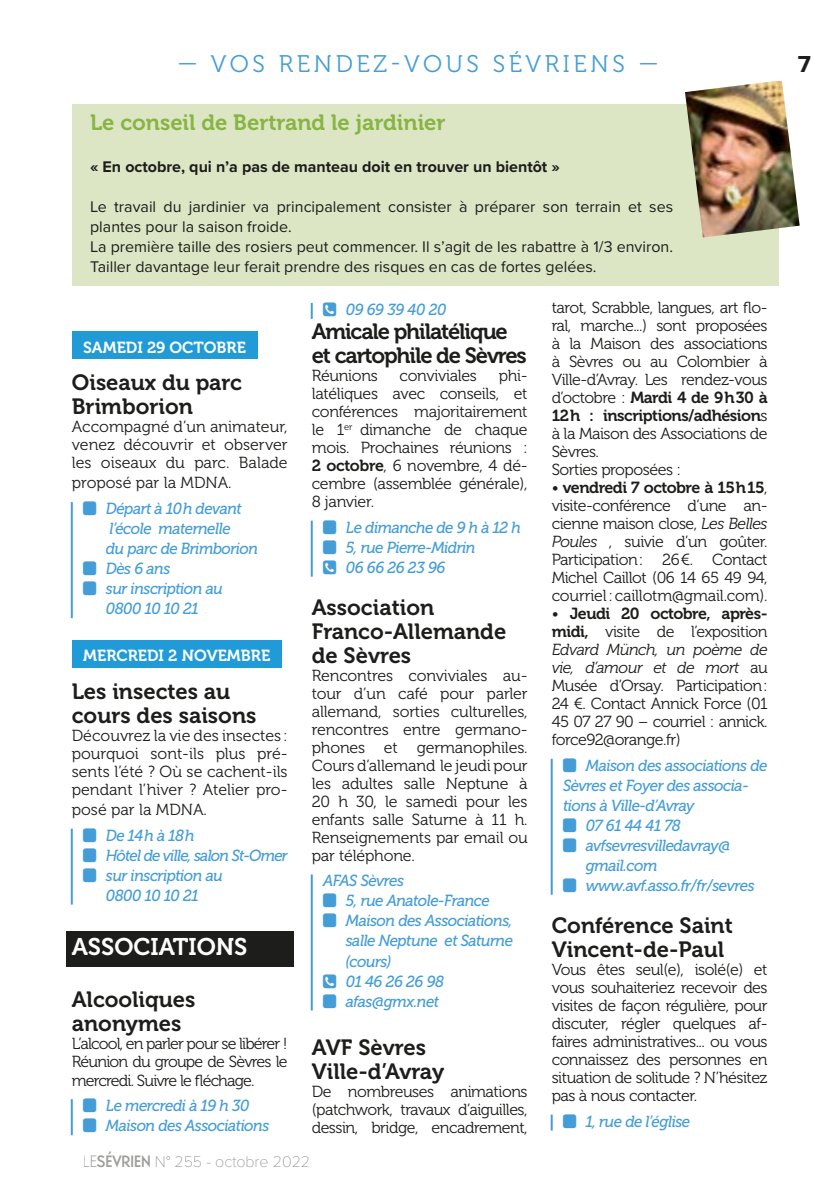
<style>
.page{position:relative;width:840px;height:1191px;background:#fff}
.page>*{position:absolute;margin:0;border:0;box-sizing:border-box;transform-origin:0 0}
.t1{font:24px "Museo 300";letter-spacing:.15em;color:#449dd7}
.t2{font:24px "Museo 700";color:#fff}
.t3{font:700 24px "Proxima Nova";color:#1d1d1b}
.t4{font:22px/24px "Museo 700";color:#1d1d1b}
.t5{font:22px/24px "Museo 700";letter-spacing:-.05em;color:#1d1d1b}
.t6{font:22px "Museo 700";color:#87b442}
.t7{font:16px/18px "Museo 300";letter-spacing:-.03em;color:#1d1d1b;text-align:justify}
.t8{font:italic 16px/20px "Museo 500";letter-spacing:-.03em;color:#449dd7;scale:.96 1}
.t9{font:16px/20px "Proxima Nova";color:#1d1d1b}
.t10{font:16px/18px "Museo 700";letter-spacing:-.03em;color:#1d1d1b}
.t11{font:700 16px "Proxima Nova";color:#1d1d1b}
.t12{font:16px "Museo 700";color:#fff}
.t13{font:16px "Museo 300";color:#1d1d1b}
.t14{font:100 16px "Proxima Nova T";color:#858584}
.s1{font-family:"Museo 700"}
.s2{font-family:"Guildford Pro";font-weight:300;color:#9d9d9c}
.s3{font-family:"Guildford Pro";font-weight:500;color:#9d9d9c}
.s4{font-family:"Museo 300"}
.s5{font-style:italic}
</style>
<div class="page">
<div style="left:72px;top:332px;width:185px;height:27px;background:#209bd8"></div>
<hr style="left:71px;top:502px;width:2px;height:116px;background:#449dd7">
<div style="left:72px;top:640px;width:209px;height:27px;background:#209bd8"></div>
<hr style="left:71px;top:828px;width:2px;height:76px;background:#449dd7">
<div style="left:66px;top:931px;width:227px;height:35px;background:#1d1d1b"></div>
<hr style="left:71px;top:1099px;width:2px;height:36px;background:#449dd7">
<svg style="left:310px;top:303px;width:2px;height:16px"></svg>
<hr style="left:310px;top:520px;width:2px;height:56px;background:#449dd7">
<hr style="left:310px;top:874px;width:2px;height:136px;background:#449dd7">
<hr style="left:550px;top:758px;width:2px;height:136px;background:#449dd7">
<svg style="left:550px;top:1114px;width:2px;height:16px"></svg>
<div style="left:72px;top:104px;width:706px;height:182px;background:#dce6c5"></div>
<img style="left:685px;top:81px;width:114px;height:156px">
<h1 class="t1" style="left:177px;top:51px;width:482px">— VOS RENDEZ-VOUS SÉVRIENS —</h1>
<h2 class="t6" style="left:90px;top:110px;width:357px">Le conseil de Bertrand le jardinier</h2>
<p class="t11" style="left:90px;top:155px;width:471px">« En octobre, qui n’a pas de manteau doit en trouver un bientôt »</p>
<p class="t9" style="left:90px;top:196px;width:584px">Le travail du jardinier va principalement consister à préparer son terrain et ses plantes pour la saison froide.<br>La première taille des rosiers peut commencer. Il s’agit de les rabattre à 1/3 environ.<br>Tailler davantage leur ferait prendre des risques en cas de fortes gelées.</p>
<p class="t12" style="left:83px;top:338px;width:164px">SAMEDI 29 OCTOBRE</p>
<h2 class="t4" style="left:72px;top:371px;width:172px">Oiseaux du parc<br>Brimborion</h2>
<p class="t7" style="left:72px;top:418px;width:217px">Accompagné d’un animateur, venez découvrir et observer les oiseaux du parc. Balade</p>
<p class="t13" style="left:72px;top:474px;width:161px">proposé par la MDNA.</p>
<p class="t8" style="left:106px;top:499px;width:160px">Départ à 10h devant l’école maternelle<br>du parc de Brimborion<br>Dès 6 ans<br>sur inscription au<br>0800 10 10 21</p>
<p class="t12" style="left:83px;top:647px;width:189px">MERCREDI 2 NOVEMBRE</p>
<h2 class="t4" style="left:72px;top:679px;width:186px">Les insectes au cours des saisons</h2>
<p class="t7" style="left:72px;top:726px;width:217px">Découvrez la vie des insectes : pourquoi sont-ils plus pré&shy;sents l’été ? Où se cachent-ils pendant l’hiver ? Atelier pro-</p>
<p class="t13" style="left:72px;top:800px;width:137px">posé par la MDNA.</p>
<p class="t8" style="left:106px;top:825px;width:191px">De 14h à 18h<br>Hôtel de ville, salon St-Omer sur inscription au<br>0800 10 10 21</p>
<h1 class="t2" style="left:72px;top:933px;width:177px">ASSOCIATIONS</h1>
<h2 class="t4" style="left:72px;top:988px;width:125px">Alcooliques anonymes</h2>
<p class="t7" style="left:72px;top:1035px;width:217px">L’alcool, en parler pour se libérer !<br>Réunion du groupe de Sèvres le mercredi. Suivre le fléchage.</p>
<p class="t8" style="left:106px;top:1095px;width:172px">Le mercredi à 19 h 30<br>Maison des Associations</p>
<p class="t8" style="left:345px;top:299px;width:106px">09 69 39 40 20</p>
<h2 class="t5" style="left:311px;top:319px;width:216px">Amicale philatélique et cartophile de Sèvres</h2>
<p class="t7" style="left:311px;top:367px;width:68px">Réunions</p>
<p class="t7" style="left:399px;top:367px;width:79px">conviviales</p>
<p class="t7" style="left:311px;top:367px;width:217px;text-indent:187px">phi&shy;latéliques avec conseils, et conférences majoritairement le 1<sup>er</sup> dimanche de chaque mois. Prochaines réunions :<br><span class="s1">2 octobre</span>, 6 novembre, 4 dé&shy;cembre (assemblée générale), 8 janvier.</p>
<p class="t8" style="left:345px;top:517px;width:184px">Le dimanche de 9 h à 12 h<br>5, rue Pierre-Midrin<br>06 66 26 23 96</p>
<h2 class="t4" style="left:311px;top:595px;width:196px">Association<br>Franco-Allemande de Sèvres</h2>
<p class="t7" style="left:311px;top:666px;width:217px">Rencontres conviviales au&shy;tour d’un café pour parler allemand, sorties culturelles, rencontres entre germano&shy;phones et germanophiles.<br>Cours d’allemand le jeudi pour les adultes salle Neptune à 20 h 30, le samedi pour les enfants salle Saturne à 11 h.<br>Renseignements par email ou par téléphone.</p>
<p class="t8" style="left:345px;top:871px;width:175px;text-indent:-23px">AFAS Sèvres<br>5, rue Anatole-France<br>Maison des Associations, salle Neptune et Saturne (cours)<br>01 46 26 26 98 afas@gmx.net</p>
<h2 class="t4" style="left:311px;top:1035px;width:134px">AVF Sèvres<br>Ville-d’Avray</h2>
<p class="t7" style="left:311px;top:1082px;width:217px">De nombreuses animations (patchwork, travaux d’aiguilles, dessin, bridge, encadrement,</p>
<p class="t14" style="left:83px;top:1149px;width:229px"><span class="s2">LE</span><span class="s3">SÉVRIEN</span> N° 255 - octobre 2022</p>
<p class="t7" style="left:551px;top:299px;width:217px">tarot, Scrabble, langues, art flo&shy;ral, marche...) sont proposées à la Maison des associations à Sèvres ou au Colombier à Ville-d’Avray. Les rendez-vous</p>
<p class="t10" style="left:551px;top:388px;width:217px"><span class="s4">d’octobre :</span> Mardi 4 de 9h30 à<br>12h : inscriptions/adhésion<span class="s4">s</span></p>
<p class="t7" style="left:551px;top:425px;width:217px;text-align:left">à la Maison des Associations de<br>Sèvres.<br>Sorties proposées :</p>
<p class="t10" style="left:551px;top:478px;width:217px"><span class="s4">•</span> vendredi 7 octobre à 15h15<span class="s4">,</span></p>
<p class="t7" style="left:551px;top:497px;width:217px">visite-conférence d’une an&shy;cienne maison close, <span class="s5">Les Belles Poules</span> , suivie d’un goûter.<br>Participation: 26€. Contact Michel Caillot (06 14 65 49 94, courriel:caillotm@gmail.com).</p>
<p class="t10" style="left:551px;top:604px;width:217px"><span class="s4">•</span> Jeudi 20 octobre, après-</p>
<p class="t7" style="left:551px;top:623px;width:217px"><span class="s1">midi,</span> visite de l’exposition <span class="s5">Edvard Münch, un poème de vie, d’amour et de mort</span> au Musée d’Orsay. Participation:<br>24 €. Contact Annick Force (01<br>45 07 27 90 – courriel : annick. force92@orange.fr)</p>
<p class="t8" style="left:585px;top:755px;width:191px">Maison des associations de</p>
<p class="t8" style="left:562px;top:775px;width:195px">Sèvres et Foyer des associa-</p>
<p class="t8" style="left:562px;top:795px;width:138px">tions à Ville-d’Avray</p>
<p class="t8" style="left:585px;top:815px;width:101px">07 61 44 41 78</p>
<p class="t8" style="left:585px;top:835px;width:152px">avfsevresvilledavray@</p>
<p class="t8" style="left:585px;top:855px;width:76px">gmail.com</p>
<p class="t8" style="left:585px;top:875px;width:177px">www.avf.asso.fr/fr/sevres</p>
<h2 class="t4" style="left:551px;top:913px;width:183px">Conférence Saint<br>Vincent-de-Paul</h2>
<p class="t7" style="left:551px;top:960px;width:217px">Vous êtes seul(e), isolé(e) et vous souhaiteriez recevoir des visites de façon régulière, pour discuter, régler quelques af&shy;faires administratives... ou vous connaissez des personnes en situation de solitude ? N’hésitez pas à nous contacter.</p>
<p class="t8" style="left:585px;top:1111px;width:110px">1, rue de l’église</p>
<h1 class="t3" style="left:797px;top:46px;width:15px">7</h1>
</div>
